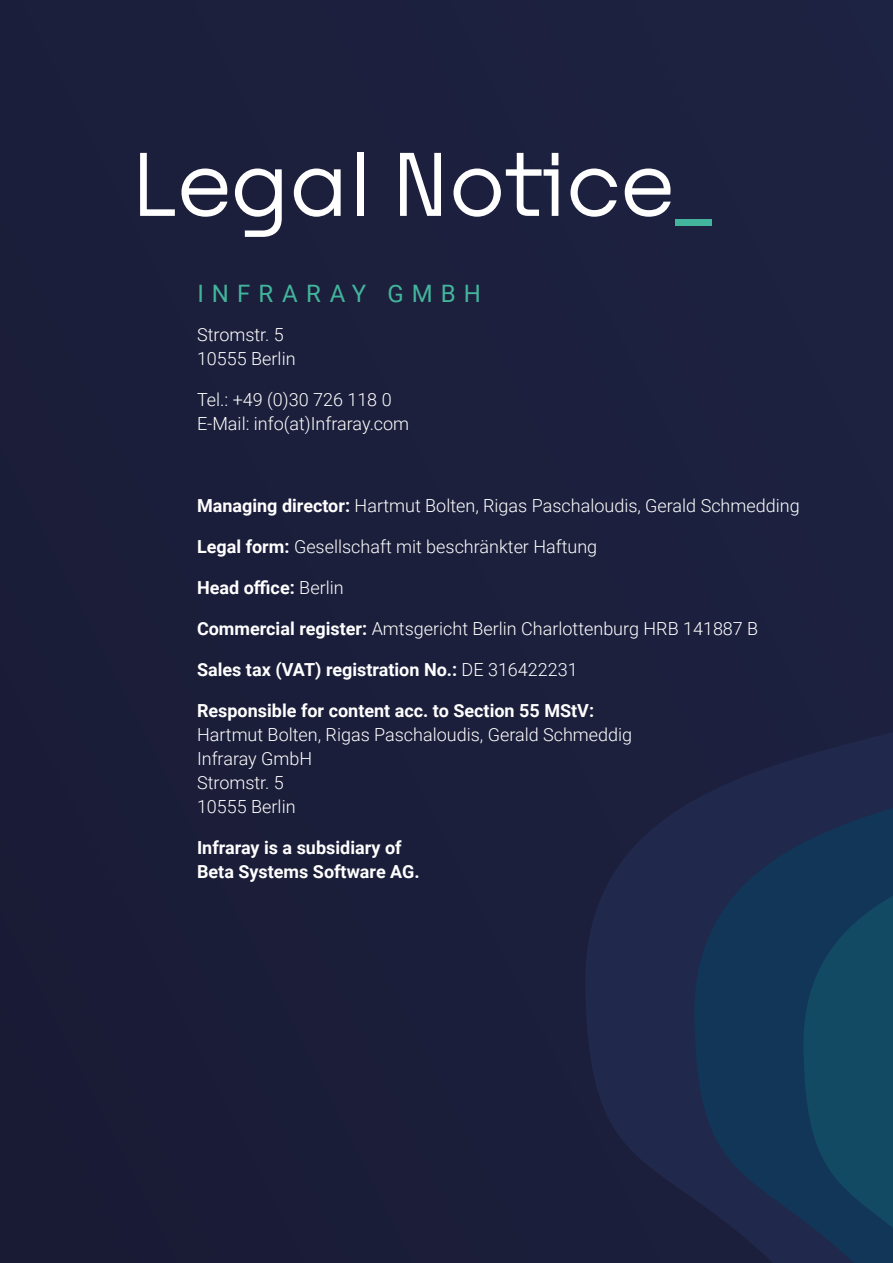
<style>
.page{position:relative;width:893px;height:1263px;background:#1c1f3c}
.page>*{position:absolute;margin:0;border:0;box-sizing:border-box;transform-origin:0 0}
.t1{font:84px "Tosh A";letter-spacing:.025em;color:#fff}
.t2{font:24px "Roboto";letter-spacing:.335em;color:#43b59c}
.t3{font:300 18px/24px "Roboto";color:#fff}
.t4{font:700 18px/24px "Roboto";color:#fff}
.s1{color:#43b59c}
.s2{font-weight:700}
.s3{font-weight:300}
</style>
<div class="page">
<svg style="left:585px;top:732px;width:308px;height:465px;fill:#20284c"></svg>
<svg style="left:692px;top:808px;width:201px;height:455px"></svg>
<svg style="left:802px;top:896px;width:91px;height:332px;background:#12435f"></svg>
<h1 class="t1" style="left:133px;top:134px;width:583px">Legal Notice<span class="s1">_</span></h1>
<h2 class="t2" style="left:197px;top:277px;width:285px">INFRARAY GMBH</h2>
<p class="t3" style="left:197px;top:322px;width:100px">Stromstr. 5<br>10555 Berlin</p>
<p class="t3" style="left:197px;top:387px;width:214px">Tel.: +49 (0)30 726 118 0<br>E-Mail: info(at)Infraray.com</p>
<p class="t3" style="left:197px;top:493px;width:604px"><span class="s2">Managing director:</span> Hartmut Bolten, Rigas Paschaloudis, Gerald Schmedding</p>
<p class="t3" style="left:197px;top:534px;width:402px"><span class="s2">Legal form:</span> Gesellschaft mit beschränkter Haftung</p>
<p class="t4" style="left:197px;top:575px;width:148px">Head office: <span class="s3">Berlin</span></p>
<p class="t3" style="left:197px;top:616px;width:563px"><span class="s2">Commercial register:</span> Amtsgericht Berlin Charlottenburg HRB 141887 B</p>
<p class="t4" style="left:197px;top:657px;width:382px">Sales tax (VAT) registration No.: <span class="s3">DE 316422231</span></p>
<p class="t4" style="left:197px;top:698px;width:399px">Responsible for content acc. to Section 55 MStV:</p>
<p class="t3" style="left:197px;top:722px;width:437px">Hartmut Bolten, Rigas Paschaloudis, Gerald Schmeddig<br>Infraray GmbH<br>Stromstr. 5<br>10555 Berlin</p>
<p class="t4" style="left:197px;top:835px;width:224px">Infraray is a subsidiary of<br>Beta Systems Software AG.</p>
</div>
